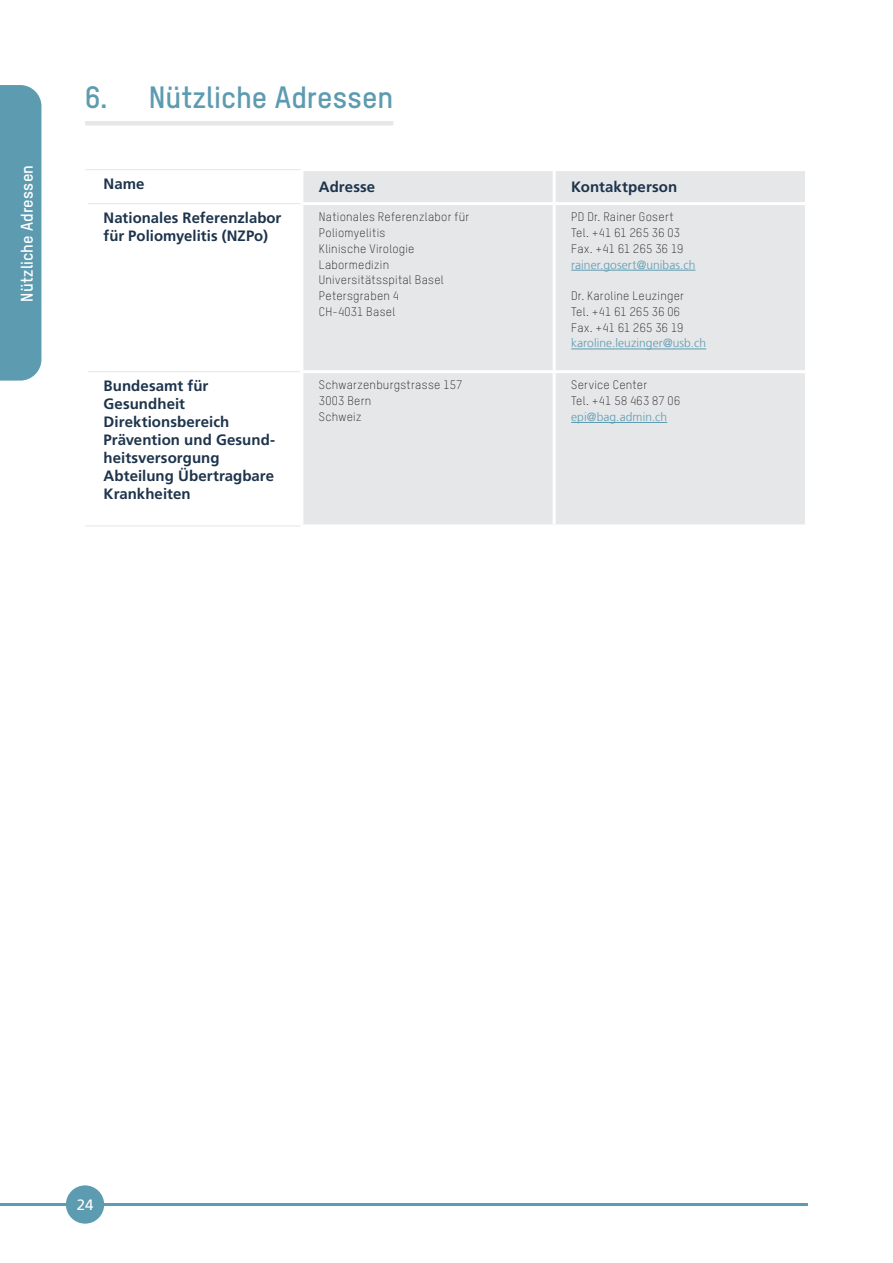
<style>
.page{position:relative;width:893px;height:1263px;background:#fff}
.page>*{position:absolute;margin:0;border:0;box-sizing:border-box;transform-origin:0 0}
.t1{font:30px "T Star Pro Bold";letter-spacing:.005em;color:#5d9bb0}
.Register-text{font:16.5px "T Star Pro Bold";letter-spacing:.01em;color:#fff}
.Tabelle_Titel{font:700 15px/18px "Frutiger LT Com";letter-spacing:.005em;color:#1d344c}
.t2{font:15px "Frutiger LT Com";color:#fff}
.Tabelle_Lauftext{font:12px "T Star Pro Light";letter-spacing:.025em;color:#231f20}
.Tabelle_Lauftext-2{font:300 12px "Frutiger LT Com";letter-spacing:.005em;color:#5d9bb0}
</style>
<div class="page">
<hr style="left:0;top:1203px;width:808px;height:3px;background:#5d9bb0">
<div style="left:66px;top:1185px;width:38px;height:39px;background:#5d9bb0;border-radius:50%"></div>
<div style="left:0;top:85px;width:41px;height:296px;background:#5d9bb0"></div>
<div style="left:85px;top:121px;width:308px;height:5px;background:#e6e7e9"></div>
<div style="left:303px;top:171px;width:502px;height:353px;background:#e6e7e9"></div>
<hr style="left:553px;top:171px;width:3px;height:31px;background:#fff">
<hr style="left:300px;top:202px;width:254px;height:3px;background:#fff">
<hr style="left:554px;top:202px;width:254px;height:3px;background:#fff">
<hr style="left:553px;top:205px;width:3px;height:165px;background:#fff">
<hr style="left:300px;top:370px;width:254px;height:3px;background:#fff">
<hr style="left:554px;top:370px;width:254px;height:3px;background:#fff">
<hr style="left:553px;top:373px;width:3px;height:151px;background:#fff">
<hr style="left:85px;top:169px;width:215px;height:1px;background:#e6e7e9">
<hr style="left:88px;top:203px;width:212px;height:1px;background:#e6e7e9">
<hr style="left:88px;top:371px;width:212px;height:1px;background:#e6e7e9">
<hr style="left:85px;top:526px;width:215px;height:1px;background:#e6e7e9">
<hr style="left:571px;top:270px;width:124px;height:1px;background:#5d9bb0">
<hr style="left:571px;top:349px;width:135px;height:1px;background:#5d9bb0">
<hr style="left:571px;top:422px;width:96px;height:1px;background:#5d9bb0">
<p class="Register-text" style="left:15px;top:302px;width:138px;rotate:-90deg">Nützliche Adressen</p>
<p class="t1" style="left:85px;top:75px;width:310px">6. Nützliche Adressen</p>
<p class="Tabelle_Titel" style="left:104px;top:175px;width:43px">Name</p>
<p class="Tabelle_Titel" style="left:319px;top:178px;width:58px">Adresse</p>
<p class="Tabelle_Titel" style="left:571px;top:178px;width:108px">Kontaktperson</p>
<p class="Tabelle_Titel" style="left:104px;top:209px;width:179px">Nationales Referenzlabor für Poliomyelitis (NZPo)</p>
<p class="Tabelle_Lauftext" style="left:319px;top:209px;width:152px">Nationales Referenzlabor für</p>
<p class="Tabelle_Lauftext" style="left:571px;top:209px;width:104px">PD Dr. Rainer Gosert</p>
<p class="Tabelle_Lauftext" style="left:571px;top:225px;width:110px">Tel. +41 61 265 36 03</p>
<p class="Tabelle_Lauftext" style="left:571px;top:240px;width:114px">Fax. +41 61 265 36 19</p>
<p class="Tabelle_Lauftext-2" style="left:571px;top:258px;width:126px">rainer.gosert@unibas.ch</p>
<p class="Tabelle_Lauftext" style="left:571px;top:288px;width:114px">Dr. Karoline Leuzinger</p>
<p class="Tabelle_Lauftext" style="left:571px;top:303px;width:110px">Tel. +41 61 265 36 06</p>
<p class="Tabelle_Lauftext" style="left:571px;top:319px;width:114px">Fax. +41 61 265 36 19</p>
<p class="Tabelle_Lauftext-2" style="left:571px;top:336px;width:136px">karoline.leuzinger@usb.ch</p>
<p class="Tabelle_Lauftext" style="left:319px;top:225px;width:68px">Poliomyelitis</p>
<p class="Tabelle_Lauftext" style="left:319px;top:240px;width:97px">Klinische Virologie</p>
<p class="Tabelle_Lauftext" style="left:319px;top:256px;width:72px">Labormedizin</p>
<p class="Tabelle_Lauftext" style="left:319px;top:272px;width:126px">Universitätsspital Basel</p>
<p class="Tabelle_Lauftext" style="left:319px;top:288px;width:82px">Petersgraben 4</p>
<p class="Tabelle_Lauftext" style="left:319px;top:303px;width:78px">CH-4031 Basel</p>
<p class="Tabelle_Titel" style="left:104px;top:377px;width:106px">Bundesamt für</p>
<p class="Tabelle_Titel" style="left:104px;top:395px;width:83px">Gesundheit</p>
<p class="Tabelle_Titel" style="left:104px;top:413px;width:127px">Direktionsbereich</p>
<p class="Tabelle_Titel" style="left:104px;top:431px;width:173px">Prävention und Gesund&shy;heitsversorgung</p>
<p class="Tabelle_Titel" style="left:104px;top:467px;width:172px">Abteilung Übertragbare<br>Krankheiten</p>
<p class="Tabelle_Lauftext" style="left:319px;top:377px;width:145px">Schwarzenburgstrasse 157</p>
<p class="Tabelle_Lauftext" style="left:319px;top:393px;width:54px">3003 Bern</p>
<p class="Tabelle_Lauftext" style="left:319px;top:408px;width:44px">Schweiz</p>
<p class="Tabelle_Lauftext" style="left:571px;top:377px;width:77px">Service Center</p>
<p class="Tabelle_Lauftext" style="left:571px;top:393px;width:111px">Tel. +41 58 463 87 06</p>
<p class="Tabelle_Lauftext-2" style="left:571px;top:410px;width:98px">epi@bag.admin.ch</p>
<p class="t2" style="left:77px;top:1196px;width:18px">24</p>
</div>
